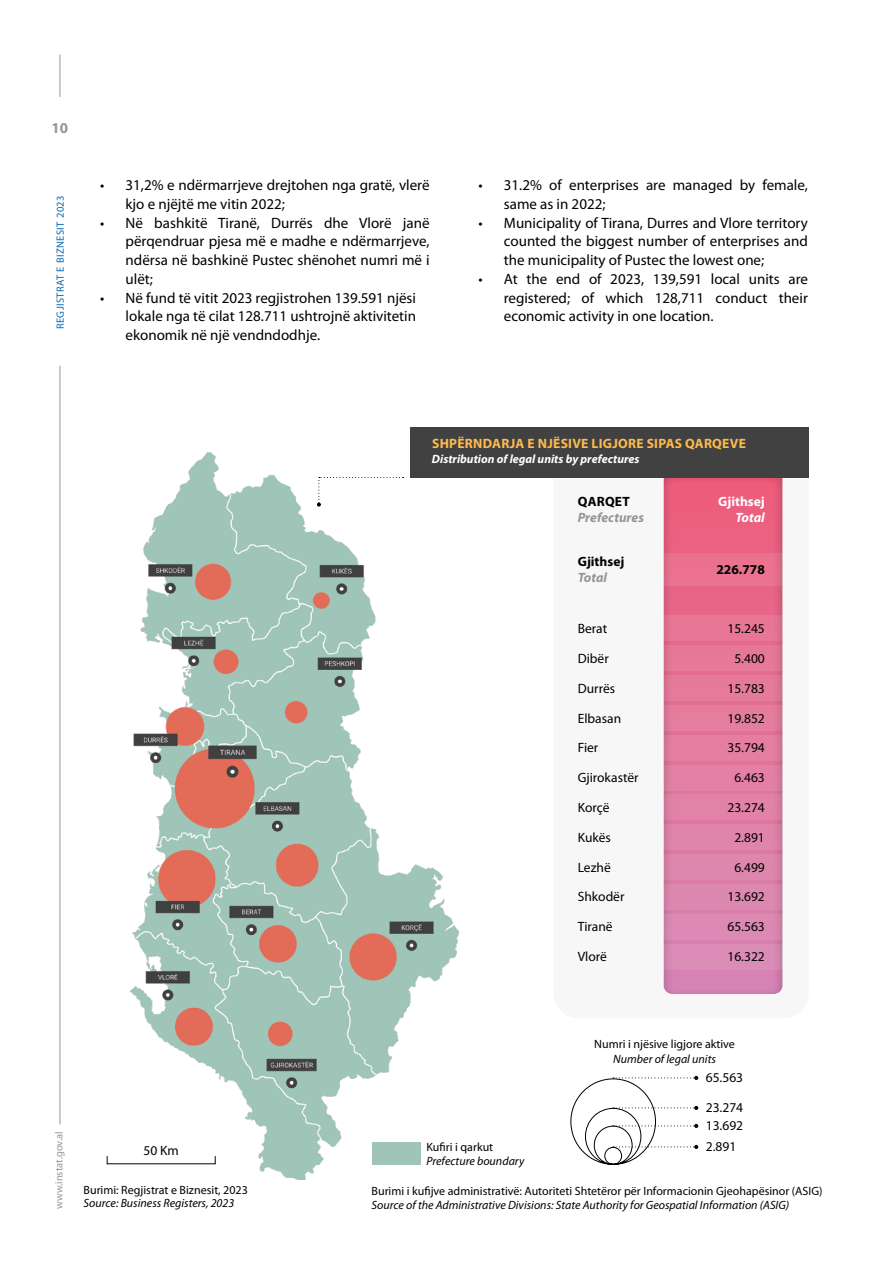
<style>
.page{position:relative;width:893px;height:1263px;background:#fff}
.page>*{position:absolute;margin:0;border:0;box-sizing:border-box;transform-origin:0 0}
.t1{font:15px/18.8px "Myriad Pro";color:#000;text-align:justify}
.t2{font:700 15px "Myriad Pro";color:#939598}
.t3{font:13.5px/18px "Myriad Pro";color:#000}
.t4{font:700 13.5px "Myriad Pro";letter-spacing:.02em;color:#fdba4f}
.t5{font:700 13.5px "Myriad Pro";color:#000}
.t6{font:italic 700 13.5px "Myriad Pro";color:#939598}
.t7{font:700 13.5px "Myriad Pro";color:#fff}
.t8{font:italic 700 13.5px "Myriad Pro";color:#fff}
.t9{font:12px "Myriad Pro";color:#000}
.t10{font:italic 12px "Myriad Pro";color:#000}
.t11{font:italic 700 12px "Myriad Pro";color:#fff}
.t12{font:10.5px "Myriad Pro";letter-spacing:.04em;color:#066cb4}
.t13{font:10.5px "Myriad Pro";color:#939598}
</style>
<div class="page">
<hr style="left:60px;top:366px;width:1px;height:758px;background:#939598">
<hr style="left:60px;top:55px;width:1px;height:42px;background:#939598">
<div style="left:553px;top:430px;width:256px;height:588px;background:#f8f7f8;border-radius:26px"></div>
<div style="left:661px;top:469px;width:123px;height:526px;background:#000;opacity:.29"></div>
<svg style="left:661px;top:553px;width:123px;height:33px;background:#e97591"></svg>
<svg style="left:661px;top:615px;width:123px;height:26px;background:#e77997"></svg>
<svg style="left:661px;top:645px;width:123px;height:26px;background:#e57b99"></svg>
<svg style="left:661px;top:675px;width:123px;height:26px;background:#e47d9d"></svg>
<svg style="left:661px;top:705px;width:123px;height:26px;background:#e380a0"></svg>
<svg style="left:661px;top:735px;width:123px;height:25px;background:#e382a2"></svg>
<svg style="left:661px;top:824px;width:123px;height:26px;background:#de87ab"></svg>
<svg style="left:661px;top:854px;width:123px;height:26px;background:#dd89ae"></svg>
<svg style="left:661px;top:944px;width:123px;height:25px;background:#d98eb7"></svg>
<svg style="left:661px;top:914px;width:123px;height:26px;background:#db8cb4"></svg>
<svg style="left:661px;top:884px;width:123px;height:26px;background:#db8bb1"></svg>
<svg style="left:661px;top:765px;width:123px;height:25px;background:#e183a5"></svg>
<svg style="left:661px;top:795px;width:123px;height:25px;background:#e085a8"></svg>
<img style="left:131px;top:452px;width:327px;height:727px">
<hr style="left:107px;top:1163px;width:108px;height:1px;background:#000">
<div style="left:410px;top:427px;width:399px;height:50px;background:#414141"></div>
<svg style="left:570px;top:1076px;width:128px;height:89px"></svg>
<svg style="left:317px;top:477px;width:87px;height:30px"></svg>
<div style="left:372px;top:1142px;width:49px;height:22px;background:#a0c4b8"></div>
<p class="t2" style="left:52px;top:118px;width:18px">10</p>
<p class="t12" style="left:54px;top:329px;width:135px;rotate:-90deg">REGJISTRAT E BIZNESIT 2023</p>
<p class="t1" style="left:126px;top:175px;width:305px;text-indent:-26px">• 31,2% e ndërmarrjeve drejtohen nga gratë, vlerë kjo e njëjtë me vitin 2022;</p>
<p class="t1" style="left:126px;top:213px;width:306px;text-indent:-26px">• Në bashkitë Tiranë, Durrës dhe Vlorë janë përqendruar pjesa më e madhe e ndërmarrjeve, ndërsa në bashkinë Pustec shënohet numri më i ulët;</p>
<p class="t1" style="left:126px;top:288px;width:292px;text-indent:-26px">• Në fund të vitit 2023 regjistrohen 139.591 njësi lokale nga të cilat 128.711 ushtrojnë aktivitetin ekonomik në një vendndodhje.</p>
<p class="t1" style="left:504px;top:175px;width:306px;text-indent:-26px">• 31.2% of enterprises are managed by female, same as in 2022;</p>
<p class="t1" style="left:504px;top:213px;width:306px;text-indent:-26px">• Municipality of Tirana, Durres and Vlore territory counted the biggest number of enterprises and the municipality of Pustec the lowest one;</p>
<p class="t1" style="left:504px;top:269px;width:306px;text-indent:-26px">• At the end of 2023, 139,591 local units are registered; of which 128,711 conduct their economic activity in one location.</p>
<p class="t13" style="left:52px;top:1209px;width:79px;rotate:-90deg">www.instat.gov.al</p>
<p class="t3" style="left:143px;top:1141px;width:37px">50 Km</p>
<p class="t9" style="left:84px;top:1182px;width:166px">Burimi: Regjistrat e Biznesit, 2023</p>
<p class="t10" style="left:84px;top:1195px;width:152px">Source: Business Registers, 2023</p>
<p class="t4" style="left:432px;top:435px;width:315px">SHPËRNDARJA E NJËSIVE LIGJORE SIPAS QARQEVE</p>
<p class="t11" style="left:432px;top:451px;width:209px">Distribution of legal units by prefectures</p>
<p class="t5" style="left:578px;top:493px;width:53px">QARQET</p>
<p class="t6" style="left:578px;top:509px;width:68px">Prefectures</p>
<p class="t5" style="left:578px;top:552px;width:48px">Gjithsej</p>
<p class="t6" style="left:578px;top:569px;width:31px">Total</p>
<p class="t7" style="left:718px;top:493px;width:48px">Gjithsej</p>
<p class="t8" style="left:735px;top:509px;width:31px">Total</p>
<p class="t5" style="left:716px;top:560px;width:50px">226.778</p>
<p class="t3" style="left:578px;top:620px;width:31px">Berat</p>
<p class="t3" style="left:727px;top:620px;width:39px">15.245</p>
<p class="t3" style="left:578px;top:649px;width:33px">Dibër</p>
<p class="t3" style="left:734px;top:649px;width:32px">5.400</p>
<p class="t3" style="left:578px;top:679px;width:39px">Durrës</p>
<p class="t3" style="left:727px;top:679px;width:39px">15.783</p>
<p class="t3" style="left:578px;top:709px;width:45px">Elbasan</p>
<p class="t3" style="left:727px;top:709px;width:39px">19.852</p>
<p class="t3" style="left:578px;top:739px;width:22px">Fier</p>
<p class="t3" style="left:727px;top:739px;width:39px">35.794</p>
<p class="t3" style="left:578px;top:768px;width:62px">Gjirokastër</p>
<p class="t3" style="left:734px;top:768px;width:32px">6.463</p>
<p class="t3" style="left:578px;top:798px;width:33px">Korçë</p>
<p class="t3" style="left:727px;top:798px;width:39px">23.274</p>
<p class="t3" style="left:578px;top:828px;width:35px">Kukës</p>
<p class="t3" style="left:734px;top:828px;width:32px">2.891</p>
<p class="t3" style="left:578px;top:858px;width:34px">Lezhë</p>
<p class="t3" style="left:734px;top:858px;width:32px">6.499</p>
<p class="t3" style="left:578px;top:887px;width:48px">Shkodër</p>
<p class="t3" style="left:727px;top:887px;width:39px">13.692</p>
<p class="t3" style="left:578px;top:917px;width:36px">Tiranë</p>
<p class="t3" style="left:727px;top:917px;width:39px">65.563</p>
<p class="t3" style="left:578px;top:947px;width:31px">Vlorë</p>
<p class="t3" style="left:727px;top:947px;width:39px">16.322</p>
<p class="t9" style="left:594px;top:1036px;width:142px">Numri i njësive ligjore aktive</p>
<p class="t10" style="left:613px;top:1051px;width:104px">Number of legal units</p>
<p class="t3" style="left:706px;top:1068px;width:39px">65.563</p>
<p class="t3" style="left:706px;top:1098px;width:39px">23.274<br>13.692</p>
<p class="t3" style="left:706px;top:1137px;width:32px">2.891</p>
<p class="t9" style="left:372px;top:1184px;width:452px">Burimi i kufijve administrativë: Autoriteti Shtetëror për Informacionin Gjeohapësinor (ASIG)</p>
<p class="t10" style="left:372px;top:1197px;width:419px">Source of the Administrative Divisions: State Authority for Geospatial Information (ASIG)</p>
<p class="t9" style="left:426px;top:1140px;width:68px">Kufiri i qarkut</p>
<p class="t10" style="left:426px;top:1153px;width:99px">Prefecture boundary</p>
</div>
